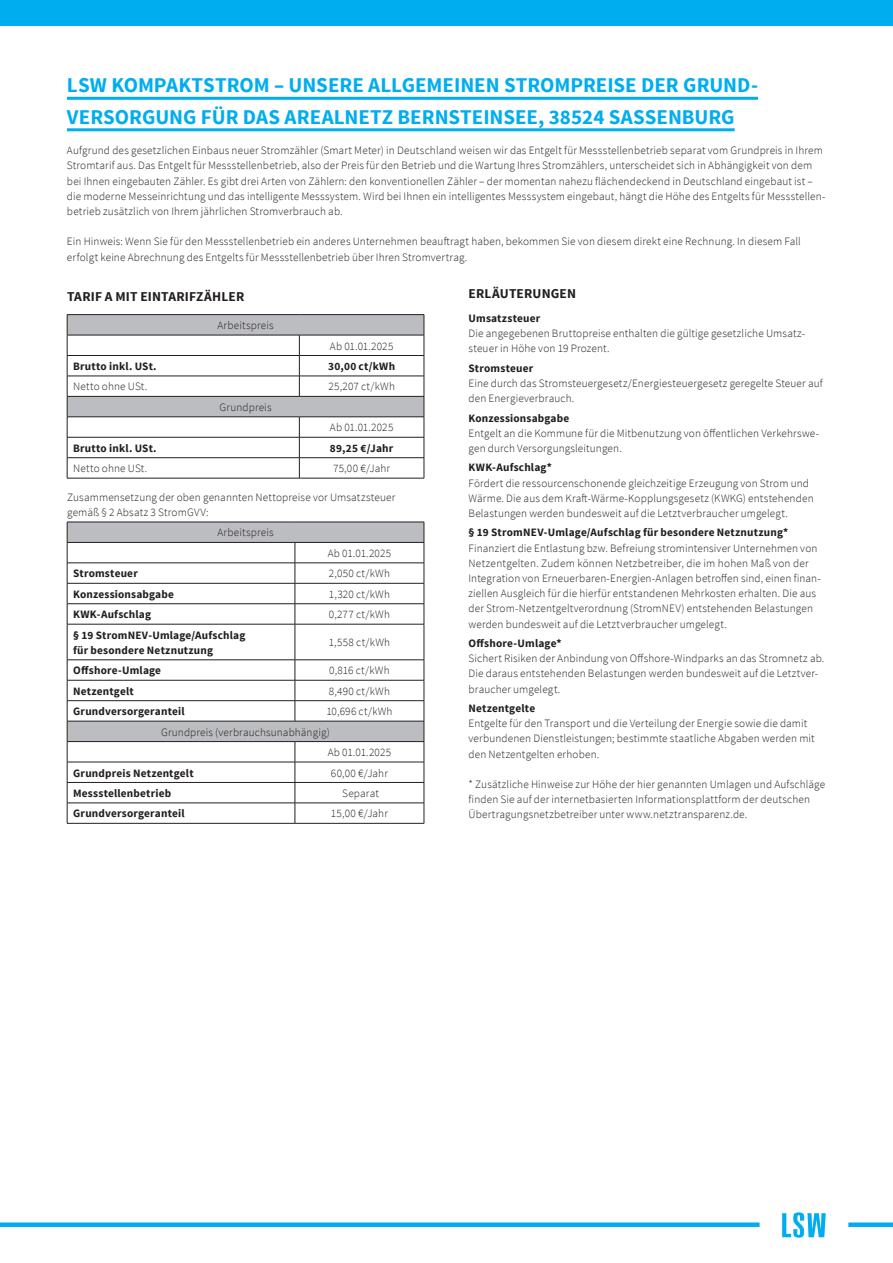
<style>
.page{position:relative;width:893px;height:1263px;background:#fff}
.page>*{position:absolute;margin:0;border:0;box-sizing:border-box;transform-origin:0 0}
.t1{font:700 21px/31.5px "Source Sans Pro";color:#00aeef}
.t2{font:700 13.5px "Source Sans Pro";letter-spacing:.01em;color:#231f20}
.t3{font:300 11.25px/15.1px "Source Sans Pro";letter-spacing:.015em;color:#231f20}
.t4{font:700 11.25px/15.1px "Source Sans Pro";letter-spacing:.015em;color:#231f20}
</style>
<div class="page">
<div style="left:0;top:0;width:893px;height:25px;background:#00aeef"></div>
<div style="left:848px;top:1222px;width:45px;height:5px;background:#00aeef"></div>
<div style="left:0;top:1222px;width:760px;height:5px;background:#00aeef"></div>
<svg style="left:782px;top:1212px;width:44px;height:26px"></svg>
<hr style="left:67px;top:97px;width:691px;height:3px;background:#00aeef">
<hr style="left:67px;top:128px;width:668px;height:3px;background:#00aeef">
<svg style="left:68px;top:523px;width:356px;height:218px"></svg>
<hr style="left:67px;top:522px;width:228px;height:1px;background:#231f20">
<hr style="left:295px;top:522px;width:129px;height:1px;background:#231f20">
<hr style="left:67px;top:542px;width:228px;height:1px;background:#231f20">
<hr style="left:295px;top:542px;width:129px;height:1px;background:#231f20">
<hr style="left:67px;top:563px;width:228px;height:1px;background:#231f20">
<hr style="left:295px;top:563px;width:129px;height:1px;background:#231f20">
<hr style="left:67px;top:583px;width:228px;height:1px;background:#231f20">
<hr style="left:295px;top:583px;width:129px;height:1px;background:#231f20">
<hr style="left:67px;top:603px;width:228px;height:1px;background:#231f20">
<svg style="left:67px;top:522px;width:1px;height:102px"></svg>
<hr style="left:295px;top:603px;width:129px;height:1px;background:#231f20">
<svg style="left:295px;top:543px;width:1px;height:81px"></svg>
<hr style="left:67px;top:624px;width:228px;height:1px;background:#231f20">
<hr style="left:67px;top:624px;width:1px;height:36px;background:#231f20">
<hr style="left:295px;top:624px;width:129px;height:1px;background:#231f20">
<hr style="left:295px;top:624px;width:1px;height:36px;background:#231f20">
<hr style="left:424px;top:624px;width:1px;height:36px;background:#231f20">
<hr style="left:67px;top:659px;width:228px;height:1px;background:#231f20">
<hr style="left:295px;top:659px;width:129px;height:1px;background:#231f20">
<hr style="left:67px;top:680px;width:228px;height:1px;background:#231f20">
<hr style="left:295px;top:680px;width:129px;height:1px;background:#231f20">
<hr style="left:67px;top:700px;width:228px;height:1px;background:#231f20">
<hr style="left:295px;top:700px;width:129px;height:1px;background:#231f20">
<svg style="left:295px;top:660px;width:1px;height:61px"></svg>
<hr style="left:67px;top:721px;width:228px;height:1px;background:#231f20">
<hr style="left:295px;top:721px;width:129px;height:1px;background:#231f20">
<hr style="left:67px;top:741px;width:228px;height:1px;background:#231f20">
<hr style="left:295px;top:741px;width:129px;height:1px;background:#231f20">
<hr style="left:67px;top:762px;width:228px;height:1px;background:#231f20">
<hr style="left:295px;top:762px;width:129px;height:1px;background:#231f20">
<hr style="left:67px;top:782px;width:228px;height:1px;background:#231f20">
<hr style="left:295px;top:782px;width:129px;height:1px;background:#231f20">
<hr style="left:67px;top:803px;width:228px;height:1px;background:#231f20">
<svg style="left:67px;top:660px;width:1px;height:163px"></svg>
<hr style="left:295px;top:803px;width:129px;height:1px;background:#231f20">
<hr style="left:295px;top:823px;width:129px;height:1px;background:#231f20">
<svg style="left:424px;top:522px;width:1px;height:102px"></svg>
<hr style="left:67px;top:823px;width:228px;height:1px;background:#231f20">
<svg style="left:295px;top:742px;width:1px;height:81px"></svg>
<svg style="left:424px;top:660px;width:1px;height:163px"></svg>
<hr style="left:67px;top:314px;width:232px;height:1px;background:#231f20">
<hr style="left:299px;top:314px;width:125px;height:1px;background:#231f20">
<hr style="left:67px;top:478px;width:232px;height:1px;background:#231f20">
<hr style="left:299px;top:478px;width:125px;height:1px;background:#231f20">
<svg style="left:67px;top:315px;width:358px;height:163px"></svg>
<h1 class="t1" style="left:67px;top:70px;width:692px">LSW KOMPAKTSTROM – UNSERE ALLGEMEINEN STROMPREISE DER GRUND-<br>VERSORGUNG FÜR DAS AREALNETZ BERNSTEINSEE, 38524 SASSENBURG</h1>
<p class="t3" style="left:67px;top:143px;width:760px">Aufgrund des gesetzlichen Einbaus neuer Stromzähler (Smart Meter) in Deutschland weisen wir das Entgelt für Messstellenbetrieb separat vom Grundpreis in Ihrem Stromtarif aus. Das Entgelt für Messstellenbetrieb, also der Preis für den Betrieb und die Wartung Ihres Stromzählers, unterscheidet sich in Abhängigkeit von dem bei Ihnen eingebauten Zähler. Es gibt drei Arten von Zählern: den konventionellen Zähler – der momentan nahezu flächendeckend in Deutschland eingebaut ist – die moderne Messeinrichtung und das intelligente Messsystem. Wird bei Ihnen ein intelligentes Messsystem eingebaut, hängt die Höhe des Entgelts für Messstellen&shy;betrieb zusätzlich von Ihrem jährlichen Stromverbrauch ab.</p>
<p class="t3" style="left:67px;top:234px;width:735px">Ein Hinweis: Wenn Sie für den Messstellenbetrieb ein anderes Unternehmen beauftragt haben, bekommen Sie von diesem direkt eine Rechnung. In diesem Fall erfolgt keine Abrechnung des Entgelts für Messstellenbetrieb über Ihren Stromvertrag.</p>
<p class="t2" style="left:469px;top:285px;width:109px">ERLÄUTERUNGEN</p>
<p class="t4" style="left:469px;top:311px;width:73px">Umsatzsteuer</p>
<p class="t3" style="left:469px;top:326px;width:338px">Die angegebenen Bruttopreise enthalten die gültige gesetzliche Umsatz&shy;steuer in Höhe von 19 Prozent.</p>
<p class="t4" style="left:469px;top:361px;width:66px">Stromsteuer</p>
<p class="t3" style="left:469px;top:376px;width:356px">Eine durch das Stromsteuergesetz/Energiesteuergesetz geregelte Steuer auf den Energieverbrauch.</p>
<p class="t4" style="left:469px;top:411px;width:102px">Konzessionsabgabe</p>
<p class="t3" style="left:469px;top:425px;width:352px">Entgelt an die Kommune für die Mitbenutzung von öffentlichen Verkehrswe&shy;gen durch Versorgungsleitungen.</p>
<p class="t4" style="left:469px;top:460px;width:85px">KWK-Aufschlag*</p>
<p class="t3" style="left:469px;top:475px;width:347px">Fördert die ressourcenschonende gleichzeitige Erzeugung von Strom und<br>Wärme. Die aus dem Kraft-Wärme-Kopplungsgesetz (KWKG) entstehenden<br>Belastungen werden bundesweit auf die Letztverbraucher umgelegt.</p>
<p class="t4" style="left:469px;top:525px;width:321px">§ 19 StromNEV-Umlage/Aufschlag für besondere Netznutzung*</p>
<p class="t3" style="left:469px;top:540px;width:354px">Finanziert die Entlastung bzw. Befreiung stromintensiver Unternehmen von Netzentgelten. Zudem können Netzbetreiber, die im hohen Maß von der Integration von Erneuerbaren-Energien-Anlagen betroffen sind, einen finan&shy;ziellen Ausgleich für die hierfür entstandenen Mehrkosten erhalten. Die aus der Strom-Netzentgeltverordnung (StromNEV) entstehenden Belastungen werden bundesweit auf die Letztverbraucher umgelegt.</p>
<p class="t4" style="left:469px;top:636px;width:95px">Offshore-Umlage*</p>
<p class="t3" style="left:469px;top:651px;width:357px">Sichert Risiken der Anbindung von Offshore-Windparks an das Stromnetz ab.<br>Die daraus entstehenden Belastungen werden bundesweit auf die Letztver&shy;braucher umgelegt.</p>
<p class="t4" style="left:469px;top:701px;width:68px">Netzentgelte</p>
<p class="t3" style="left:469px;top:716px;width:348px">Entgelte für den Transport und die Verteilung der Energie sowie die damit verbundenen Dienstleistungen; bestimmte staatliche Abgaben werden mit den Netzentgelten erhoben.</p>
<p class="t3" style="left:469px;top:777px;width:358px">* Zusätzliche Hinweise zur Höhe der hier genannten Umlagen und Aufschläge finden Sie auf der internetbasierten Informationsplattform der deutschen<br>Übertragungsnetzbetreiber unter www.netztransparenz.de.</p>
<p class="t2" style="left:67px;top:288px;width:179px">TARIF A MIT EINTARIFZÄHLER</p>
<p class="t3" style="left:217px;top:318px;width:58px">Arbeitspreis</p>
<p class="t3" style="left:330px;top:338px;width:65px">Ab 01.01.2025</p>
<p class="t4" style="left:73px;top:359px;width:85px">Brutto inkl. USt.</p>
<p class="t4" style="left:328px;top:359px;width:68px">30,00 ct/kWh</p>
<p class="t3" style="left:73px;top:379px;width:76px">Netto ohne USt.</p>
<p class="t3" style="left:328px;top:379px;width:68px">25,207 ct/kWh</p>
<p class="t3" style="left:220px;top:400px;width:53px">Grundpreis</p>
<p class="t3" style="left:330px;top:420px;width:65px">Ab 01.01.2025</p>
<p class="t4" style="left:73px;top:441px;width:85px">Brutto inkl. USt.</p>
<p class="t4" style="left:330px;top:441px;width:65px">89,25 €/Jahr</p>
<p class="t3" style="left:73px;top:461px;width:76px">Netto ohne USt.</p>
<p class="t3" style="left:333px;top:461px;width:58px">75,00 €/Jahr</p>
<p class="t3" style="left:67px;top:489px;width:330px">Zusammensetzung der oben genannten Nettopreise vor Umsatzsteuer gemäß § 2 Absatz 3 StromGVV:</p>
<p class="t3" style="left:217px;top:525px;width:58px">Arbeitspreis</p>
<p class="t3" style="left:328px;top:546px;width:65px">Ab 01.01.2025</p>
<p class="t4" style="left:73px;top:566px;width:66px">Stromsteuer</p>
<p class="t3" style="left:329px;top:566px;width:63px">2,050 ct/kWh</p>
<p class="t4" style="left:73px;top:587px;width:102px">Konzessionsabgabe</p>
<p class="t3" style="left:329px;top:586px;width:63px">1,320 ct/kWh</p>
<p class="t4" style="left:73px;top:607px;width:79px">KWK-Aufschlag</p>
<p class="t3" style="left:329px;top:607px;width:63px">0,277 ct/kWh</p>
<p class="t4" style="left:73px;top:628px;width:174px">§ 19 StromNEV-Umlage/Aufschlag für besondere Netznutzung</p>
<p class="t3" style="left:329px;top:635px;width:63px">1,558 ct/kWh</p>
<p class="t4" style="left:73px;top:663px;width:89px">Offshore-Umlage</p>
<p class="t3" style="left:329px;top:663px;width:62px">0,816 ct/kWh</p>
<p class="t4" style="left:73px;top:684px;width:62px">Netzentgelt</p>
<p class="t3" style="left:329px;top:683px;width:63px">8,490 ct/kWh</p>
<p class="t4" style="left:73px;top:704px;width:113px">Grundversorgeranteil</p>
<p class="t3" style="left:326px;top:704px;width:68px">10,696 ct/kWh</p>
<p class="t3" style="left:161px;top:724px;width:171px">Grundpreis (verbrauchsunabhängig)</p>
<p class="t3" style="left:328px;top:745px;width:65px">Ab 01.01.2025</p>
<p class="t4" style="left:73px;top:766px;width:122px">Grundpreis Netzentgelt</p>
<p class="t3" style="left:331px;top:765px;width:58px">60,00 €/Jahr</p>
<p class="t4" style="left:73px;top:786px;width:100px">Messstellenbetrieb</p>
<p class="t3" style="left:342px;top:786px;width:38px">Separat</p>
<p class="t4" style="left:73px;top:806px;width:113px">Grundversorgeranteil</p>
<p class="t3" style="left:331px;top:806px;width:58px">15,00 €/Jahr</p>
</div>
